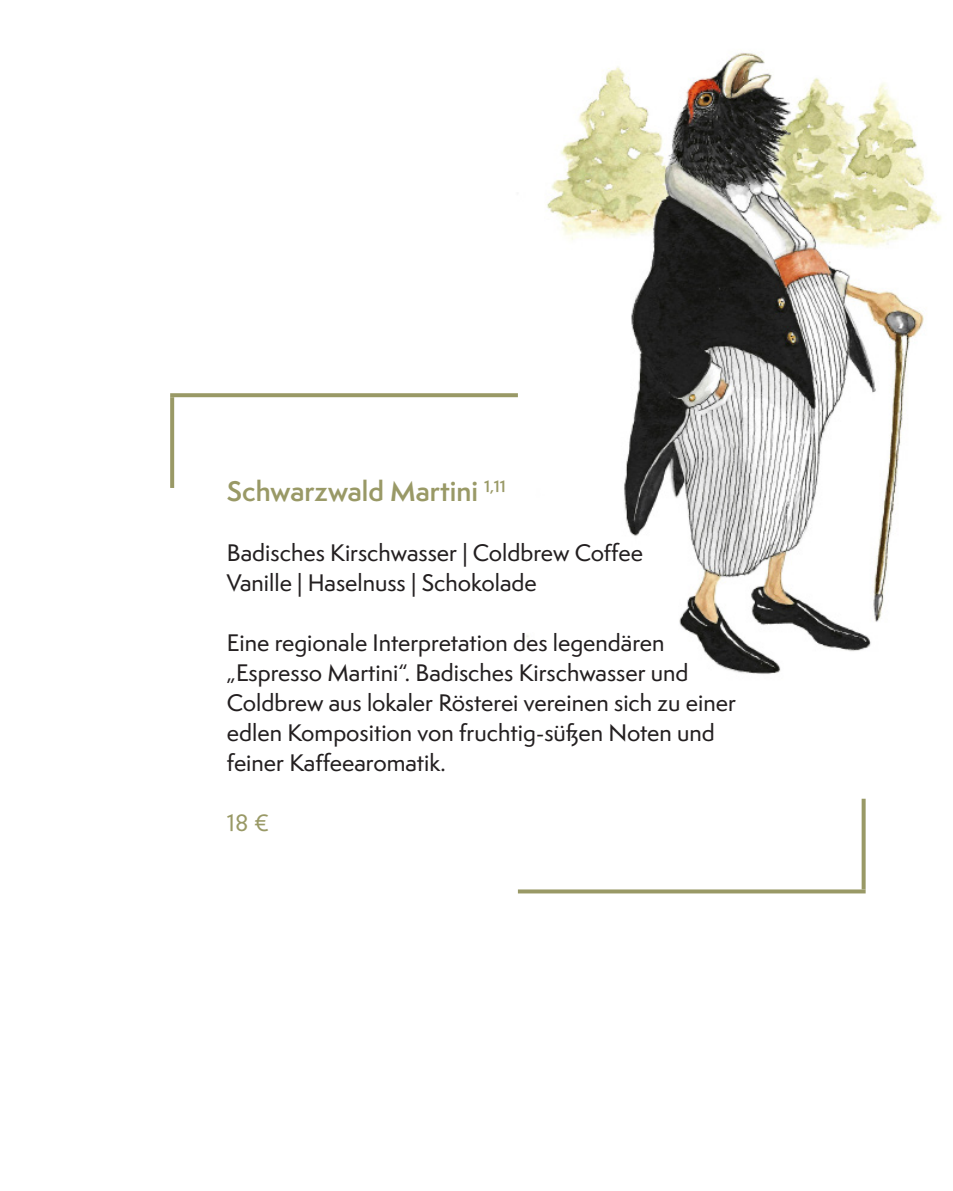
<style>
.page{position:relative;width:953px;height:1191px;background:#fff}
.page>*{position:absolute;margin:0;border:0;box-sizing:border-box;transform-origin:0 0}
.t1{font:600 26px "Semplicita Pro";color:#996}
.t2{font:500 22px "Semplicita Pro";color:#231f20}
.t3{font:500 22px "Semplicita Pro";color:#996}
</style>
<div class="page">
<img style="left:446px;top:53px;width:496px;height:621px">
<svg style="left:170px;top:393px;width:348px;height:4px"></svg>
<svg style="left:518px;top:889px;width:347px;height:4px"></svg>
<svg style="left:170px;top:397px;width:4px;height:91px"></svg>
<svg style="left:861px;top:798px;width:4px;height:91px"></svg>
<p class="t1" style="left:227px;top:472px;width:280px">Schwarzwald Martini <sup>1,11</sup></p>
<p class="t2" style="left:227px;top:537px;width:417px">Badisches Kirschwasser | Coldbrew Coffee</p>
<p class="t2" style="left:227px;top:567px;width:311px">Vanille | Haselnuss | Schokolade</p>
<p class="t2" style="left:227px;top:627px;width:439px">Eine regionale Interpretation des legendären</p>
<p class="t2" style="left:227px;top:657px;width:463px">„Espresso Martini“. Badisches Kirschwasser und</p>
<p class="t2" style="left:227px;top:687px;width:510px">Coldbrew aus lokaler Rösterei vereinen sich zu einer</p>
<p class="t2" style="left:227px;top:717px;width:489px">edlen Komposition von fruchtig-süßen Noten und</p>
<p class="t2" style="left:227px;top:747px;width:220px">feiner Kaffeearomatik.</p>
<p class="t3" style="left:227px;top:807px;width:44px">18 €</p>
</div>
